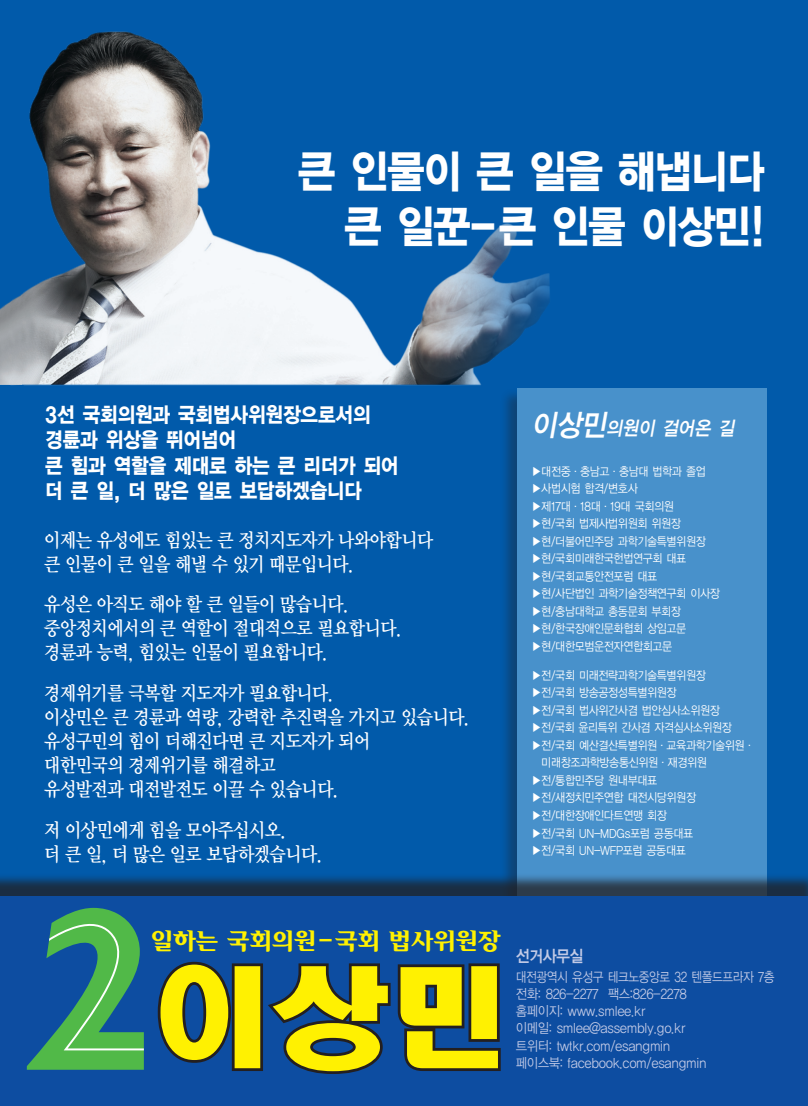
<style>
.page{position:relative;width:808px;height:1106px;background:#015aaa}
.page>*{position:absolute;margin:0;border:0;box-sizing:border-box;transform-origin:0 0}
.t1{font:45px/55.2px "YGO16";letter-spacing:-.1em;color:#fff;text-align:right;scale:.9 1}
.t2{font:23.55px "Iris B";letter-spacing:-.05em;color:#fff101}
.t3{font:21px/25.5px "YGO16";letter-spacing:-.075em;color:#fff;scale:.9 1}
.t4{font:19.5px/24px "Y Mj O14";letter-spacing:-.1em;color:#fff;scale:.9 1}
.t5{font:italic 19.5px "YGO14";color:#fff;scale:.9 1}
.t6{font:16.5px "YGO14";letter-spacing:-.1em;color:#c2cae6;scale:.9 1}
.t7{font:13.5px/17.2px "YGO12";letter-spacing:-.1em;color:#c2cae6;scale:.85 1}
.t8{font:12px/17.5px "YGO12";letter-spacing:-.1em;color:#fff;scale:.9 1}
.s1{font-size:30px}
</style>
<div class="page">
<div style="left:499px;top:387px;width:271px;height:529px;background:#231f20;opacity:.75"></div>
<div style="left:517px;top:388px;width:249px;height:508px;background:#4891cb"></div>
<div style="left:0;top:873px;width:808px;height:233px;background:#231f20;opacity:.75"></div>
<div style="left:0;top:896px;width:808px;height:210px;background:#0d4da1"></div>
<svg style="left:27px;top:907px;width:117px;height:162px"></svg>
<svg style="left:158px;top:961px;width:233px;height:113px"></svg>
<svg style="left:398px;top:963px;width:103px;height:108px;background:#adad20"></svg>
<img style="left:0;top:31px;width:593px;height:365px">
<h1 class="t1" style="left:297px;top:144px;width:524px">큰 인물이 큰 일을 해냅니다 큰 일꾼-큰 인물 이상민!</h1>
<h3 class="t3" style="left:45px;top:402px;width:396px">3선 국회의원과 국회법사위원장으로서의 경륜과 위상을 뛰어넘어<br>큰 힘과 역할을 제대로 하는 큰 리더가 되어 더 큰 일, 더 많은 일로 보답하겠습니다</h3>
<h3 class="t5" style="left:530px;top:416px;width:233px"><span class="s1">이상민</span>의원이 걸어온 길</h3>
<p class="t8" style="left:531px;top:462px;width:211px">▶대전중·충남고·충남대 법학과 졸업 ▶사법시험 합격/변호사 ▶제17대·18대·19대 국회의원 ▶현/국회 법제사법위원회 위원장 ▶현/더불어민주당 과학기술특별위원장 ▶현/국회미래한국헌법연구회 대표 ▶현/국회교통안전포럼 대표 ▶현/사단법인 과학기술정책연구회 이사장 ▶현/충남대학교 총동문회 부회장 ▶현/한국장애인문화협회 상임고문 ▶현/대한모범운전자연합회고문</p>
<p class="t8" style="left:531px;top:666px;width:196px">▶전/국회 미래전략과학기술특별위원장</p>
<p class="t8" style="left:531px;top:684px;width:163px">▶전/국회 방송공정성특별위원장</p>
<p class="t8" style="left:531px;top:701px;width:211px">▶전/국회 법사위간사겸 법안심사소위원장</p>
<p class="t8" style="left:531px;top:719px;width:225px">▶전/국회 윤리특위 간사겸 자격심사소위원장</p>
<p class="t8" style="left:531px;top:736px;width:250px">▶전/국회 예산결산특별위원·교육과학기술위원·</p>
<p class="t8" style="left:541px;top:754px;width:186px">미래창조과학방송통신위원·재경위원</p>
<p class="t8" style="left:531px;top:771px;width:142px">▶전/통합민주당 원내부대표</p>
<p class="t8" style="left:531px;top:789px;width:185px">▶전/새정치민주연합 대전시당위원장</p>
<p class="t8" style="left:531px;top:806px;width:153px">▶전/대한장애인다트연맹 회장</p>
<p class="t8" style="left:531px;top:824px;width:182px">▶전/국회 UN-MDGs포럼 공동대표</p>
<p class="t8" style="left:531px;top:841px;width:174px">▶전/국회 UN-WFP포럼 공동대표</p>
<h3 class="t4" style="left:44px;top:528px;width:435px">이제는 유성에도 힘있는 큰 정치지도자가 나와야합니다 큰 인물이 큰 일을 해낼 수 있기 때문입니다.</h3>
<h3 class="t4" style="left:44px;top:592px;width:400px">유성은 아직도 해야 할 큰 일들이 많습니다. 중앙정치에서의 큰 역할이 절대적으로 필요합니다. 경륜과 능력, 힘있는 인물이 필요합니다.</h3>
<h3 class="t4" style="left:44px;top:681px;width:476px">경제위기를 극복할 지도자가 필요합니다.<br>이상민은 큰 경륜과 역량, 강력한 추진력을 가지고 있습니다. 유성구민의 힘이 더해진다면 큰 지도자가 되어<br>대한민국의 경제위기를 해결하고<br>유성발전과 대전발전도 이끌 수 있습니다.</h3>
<h3 class="t4" style="left:44px;top:817px;width:312px">저 이상민에게 힘을 모아주십시오.<br>더 큰 일, 더 많은 일로 보답하겠습니다.</h3>
<h2 class="t2" style="left:150px;top:928px;width:352px">일하는 국회의원-국회 법사위원장</h2>
<h3 class="t6" style="left:516px;top:945px;width:77px">선거사무실</h3>
<p class="t7" style="left:516px;top:968px;width:306px">대전광역시 유성구 테크노중앙로 32 텐폴드프라자 7층 전화: 826-2277 팩스:826-2278<br>홈페이지: www.smlee.kr<br>이메일: smlee@assembly.go.kr<br>트위터: twtkr.com/esangmin<br>페이스북: facebook.com/esangmin</p>
</div>
